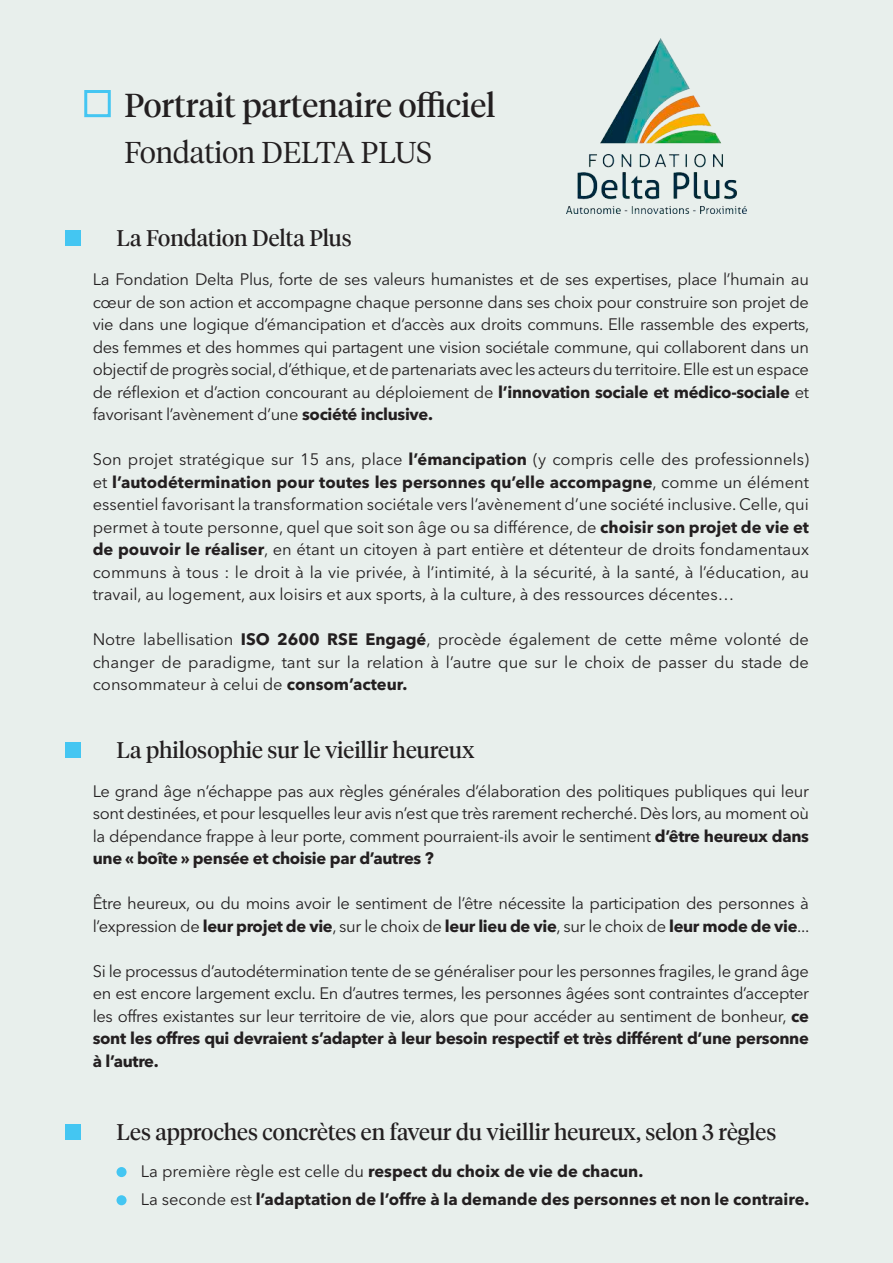
<style>
.page{position:relative;width:893px;height:1263px;background:#e8efec}
.page>*{position:absolute;margin:0;border:0;box-sizing:border-box;transform-origin:0 0}
.t1{font:33px "Tiempos Headline";color:#231f20}
.t2{font:300 30px "Tiempos Headline";color:#231f20}
.t3{font:22.5px "Tiempos Headline";color:#231f20}
.t4{font:16.5px/22.5px "Avenir Next LT Pro";letter-spacing:-.02em;color:#231f20;text-align:justify}
.t5{font:700 16.5px/28.2px "Avenir Next LT Pro";color:#231f20}
.s1{font-weight:700}
.s2{font-weight:400}
</style>
<div class="page">
<div style="left:84px;top:90px;width:27px;height:27px;border:3px solid #44c6f2"></div>
<div style="left:66px;top:231px;width:15px;height:15px;background:#44c6f2"></div>
<div style="left:66px;top:742px;width:15px;height:15px;background:#44c6f2"></div>
<div style="left:66px;top:1124px;width:15px;height:15px;background:#44c6f2"></div>
<div style="left:117px;top:1167px;width:10px;height:10px;background:#44c6f2;border-radius:50%"></div>
<div style="left:117px;top:1195px;width:10px;height:10px;background:#44c6f2;border-radius:50%"></div>
<img style="left:567px;top:39px;width:180px;height:174px">
<h1 class="t1" style="left:124px;top:79px;width:372px">Portrait partenaire officiel</h1>
<h2 class="t2" style="left:124px;top:132px;width:309px">Fondation DELTA PLUS</h2>
<h3 class="t3" style="left:117px;top:220px;width:237px">La Fondation Delta Plus</h3>
<p class="t4" style="left:93px;top:268px;width:718px">La Fondation Delta Plus, forte de ses valeurs humanistes et de ses expertises, place l’humain au cœur de son action et accompagne chaque personne dans ses choix pour construire son projet de vie dans une logique d’émancipation et d’accès aux droits communs. Elle rassemble des experts, des femmes et des hommes qui partagent une vision sociétale commune, qui collaborent dans un objectif de progrès social, d’éthique, et de partenariats avec les acteurs du territoire. Elle est un espace de réflexion et d’action concourant au déploiement de <span class="s1">l’innovation sociale et médico-sociale</span> et favorisant l’avènement d’une <span class="s1">société inclusive.</span></p>
<p class="t4" style="left:93px;top:448px;width:718px">Son projet stratégique sur 15 ans, place <span class="s1">l’émancipation</span> (y compris celle des professionnels) et <span class="s1">l’autodétermination pour toutes les personnes qu’elle accompagne</span>, comme un élément essentiel favorisant la transformation sociétale vers l’avènement d’une société inclusive. Celle, qui permet à toute personne, quel que soit son âge ou sa différence, de <span class="s1">choisir son projet de vie et de pouvoir le réaliser</span>, en étant un citoyen à part entière et détenteur de droits fondamentaux communs à tous : le droit à la vie privée, à l’intimité, à la sécurité, à la santé, à l’éducation, au travail, au logement, aux loisirs et aux sports, à la culture, à des ressources décentes…</p>
<p class="t4" style="left:93px;top:628px;width:718px">Notre labellisation <span class="s1">ISO 2600 RSE Engagé</span>, procède également de cette même volonté de changer de paradigme, tant sur la relation à l’autre que sur le choix de passer du stade de consommateur à celui de <span class="s1">consom’acteur.</span></p>
<h3 class="t3" style="left:117px;top:732px;width:359px">La philosophie sur le vieillir heureux</h3>
<p class="t4" style="left:93px;top:780px;width:718px">Le grand âge n’échappe pas aux règles générales d’élaboration des politiques publiques qui leur sont destinées, et pour lesquelles leur avis n’est que très rarement recherché. Dès lors, au moment où la dépendance frappe à leur porte, comment pourraient-ils avoir le sentiment <span class="s1">d’être heureux dans une « boîte » pensée et choisie par d’autres ?</span></p>
<p class="t4" style="left:93px;top:892px;width:718px">Être heureux, ou du moins avoir le sentiment de l’être nécessite la participation des personnes à l’expression de <span class="s1">leur projet de vie</span>, sur le choix de <span class="s1">leur lieu de vie</span>, sur le choix de <span class="s1">leur mode de vie</span>...</p>
<p class="t4" style="left:93px;top:960px;width:718px">Si le processus d’autodétermination tente de se généraliser pour les personnes fragiles, le grand âge en est encore largement exclu. En d’autres termes, les personnes âgées sont contraintes d’accepter les offres existantes sur leur territoire de vie, alors que pour accéder au sentiment de bonheur, <span class="s1">ce sont les offres qui devraient s’adapter à leur besoin respectif et très différent d’une personne à l’autre.</span></p>
<h3 class="t3" style="left:117px;top:1114px;width:661px">Les approches concrètes en faveur du vieillir heureux, selon 3 règles</h3>
<p class="t5" style="left:141px;top:1157px;width:670px"><span class="s2">La première règle est celle du</span> respect du choix de vie de chacun.<br><span class="s2">La seconde est</span> l’adaptation de l’offre à la demande des personnes et non le contraire.</p>
</div>
